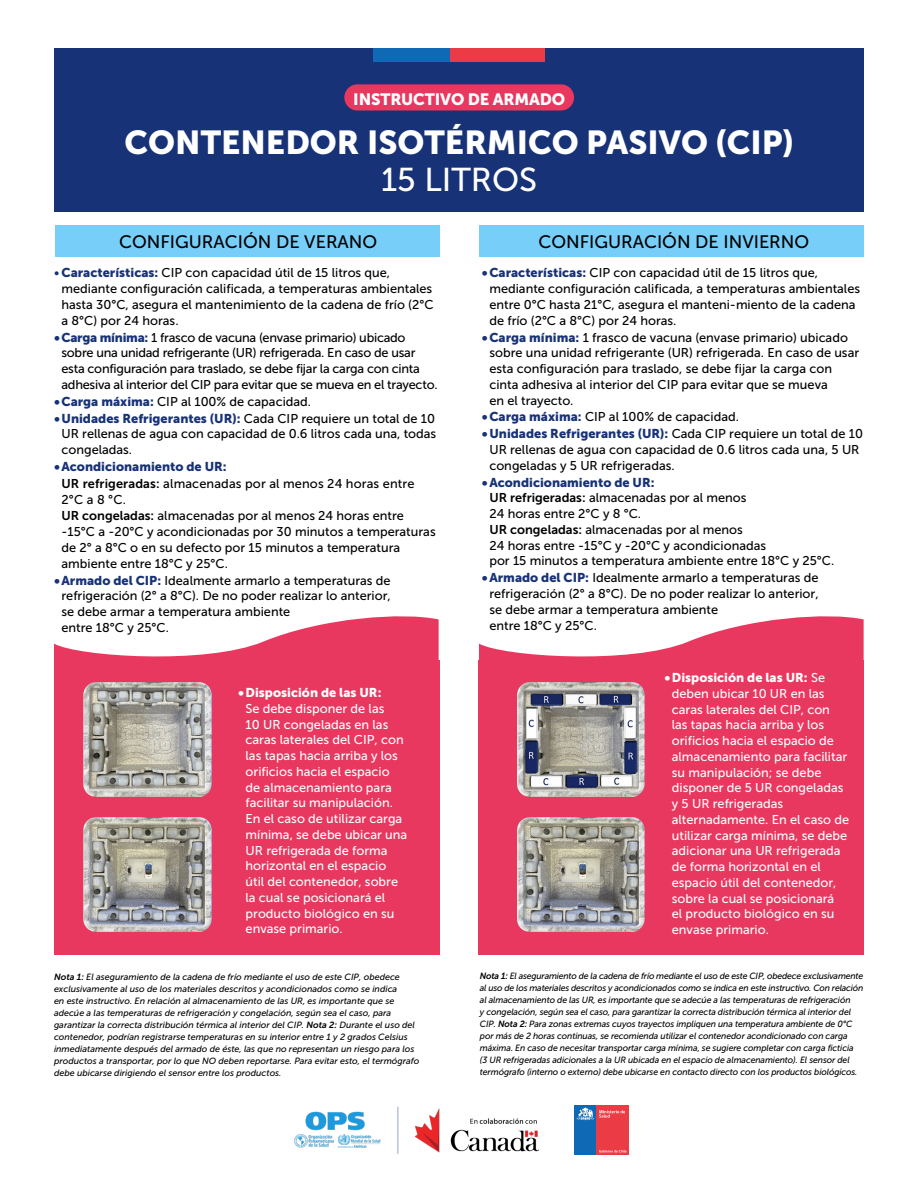
<style>
.page{position:relative;width:918px;height:1188px;background:#fff}
.page>*{position:absolute;margin:0;border:0;box-sizing:border-box;transform-origin:0 0}
.t1{font:33px "Museo Sans 900";color:#fff}
.t2{font:33px "Museo Sans 500";color:#fff}
.t3{font:18px "Museo Sans 500";color:#000}
.t4{font:16.35px "Museo Sans 900";letter-spacing:-.01em;color:#fff}
.t5{font:12.75px/15.8px "Museo Sans 500";color:#000}
.t6{font:12.75px/15.8px "Museo Sans 500";color:#fff}
.t7{font:12.75px/15.8px "Museo Sans 500";letter-spacing:-.02em;color:#000}
.t8{font:12.75px "Museo Sans 900";color:#173277}
.t9{font:12.75px "Museo Sans 900";color:#fff}
.t10{font:italic 9px/12px "Museo Sans 500";letter-spacing:-.01em;color:#000}
.s1{color:#173277}
.s2{font-family:"Museo Sans 900";color:#173277}
.s3{font-family:"Museo Sans 500";color:#000}
.s4{font-family:"Museo Sans 700"}
.s5{font-family:"Museo Sans 500"}
</style>
<div class="page">
<div style="left:54px;top:48px;width:810px;height:164px;background:#173277"></div>
<div style="left:373px;top:48px;width:78px;height:13px;background:#0f69b4"></div>
<div style="left:451px;top:48px;width:94px;height:13px;background:#eb3c46"></div>
<div style="left:344px;top:84px;width:230px;height:27px;background:#e8385f;border-radius:13px"></div>
<div style="left:54px;top:660px;width:385px;height:294px;background:#e8385f"></div>
<svg style="left:54px;top:616px;width:385px;height:44px"></svg>
<div style="left:479px;top:660px;width:385px;height:294px;background:#e8385f"></div>
<svg style="left:479px;top:616px;width:385px;height:44px"></svg>
<div style="left:55px;top:225px;width:384px;height:32px;background:#77cef9"></div>
<div style="left:480px;top:225px;width:384px;height:32px;background:#77cef9"></div>
<img style="left:83px;top:682px;width:129px;height:115px">
<img style="left:83px;top:817px;width:129px;height:115px">
<img style="left:517px;top:682px;width:128px;height:115px">
<img style="left:517px;top:817px;width:128px;height:115px">
<div style="left:574px;top:1105px;width:23px;height:50px;background:#0f69b4"></div>
<div style="left:597px;top:1105px;width:32px;height:50px;background:#eb3c46"></div>
<svg style="left:599px;top:1150px;width:28px;height:2px"></svg>
<svg style="left:577px;top:1108px;width:48px;height:12px"></svg>
<img style="left:294px;top:1106px;width:245px;height:48px">
<p class="t4" style="left:353px;top:90px;width:213px">INSTRUCTIVO DE ARMADO</p>
<h1 class="t1" style="left:125px;top:124px;width:671px">CONTENEDOR ISOTÉRMICO PASIVO (CIP)</h1>
<h1 class="t2" style="left:381px;top:162px;width:158px">15 LITROS</h1>
<h2 class="t3" style="left:119px;top:232px;width:260px">CONFIGURACIÓN DE VERANO</h2>
<p class="t5" style="left:61px;top:265px;width:374px;text-indent:-7px"><span class="s1">•</span> <span class="s2">Características:</span> CIP con capacidad útil de 15 litros que, mediante configuración calificada, a temperaturas ambientales hasta 30°C, asegura el mantenimiento de la cadena de frío (2°C a 8°C) por 24 horas.</p>
<p class="t7" style="left:61px;top:329px;width:378px;text-indent:-7px"><span class="s2">•Carga mínima:</span> 1 frasco de vacuna (envase primario) ubicado sobre una unidad refrigerante (UR) refrigerada. En caso de usar esta configuración para traslado, se debe fijar la carga con cinta adhesiva al interior del CIP para evitar que se mueva en el trayecto.</p>
<p class="t5" style="left:54px;top:393px;width:259px"><span class="s2">•Carga máxima:</span> CIP al 100% de capacidad.</p>
<p class="t8" style="left:54px;top:411px;width:383px">•Unidades Refrigerantes (UR): <span class="s3">Cada CIP requiere un total de 10</span></p>
<p class="t5" style="left:61px;top:426px;width:376px">UR rellenas de agua con capacidad de 0.6 litros cada una, todas congeladas.</p>
<p class="t8" style="left:54px;top:459px;width:174px">•Acondicionamiento de UR:</p>
<p class="t5" style="left:61px;top:476px;width:376px"><span class="s4">UR refrigeradas:</span> almacenadas por al menos 24 horas entre 2°C a 8 °C.<br><span class="s4">UR congeladas:</span> almacenadas por al menos 24 horas entre -15°C a -20°C y acondicionadas por 30 minutos a temperaturas de 2° a 8°C o en su defecto por 15 minutos a temperatura ambiente entre 18°C y 25°C.</p>
<p class="t5" style="left:61px;top:572px;width:331px;text-indent:-7px"><span class="s2">•Armado del CIP:</span> Idealmente armarlo a temperaturas de refrigeración (2° a 8°C). De no poder realizar lo anterior, se debe armar a temperatura ambiente<br>entre 18°C y 25°C.</p>
<p class="t9" style="left:238px;top:686px;width:145px">•Disposición de las UR:</p>
<p class="t6" style="left:246px;top:701px;width:163px">Se debe disponer de las<br>10 UR congeladas en las caras laterales del CIP, con las tapas hacia arriba y los orificios hacia el espacio de almacenamiento para facilitar su manipulación.<br>En el caso de utilizar carga mínima, se debe ubicar una<br>UR refrigerada de forma horizontal en el espacio útil del contenedor, sobre la cual se posicionará el producto biológico en su envase primario.</p>
<p class="t10" style="left:54px;top:971px;width:367px"><span class="s4">Nota 1:</span> El aseguramiento de la cadena de frío mediante el uso de este CIP, obedece exclusivamente al uso de los materiales descritos y acondicionados como se indica<br>en este instructivo. En relación al almacenamiento de las UR, es importante que se adecúe a las temperaturas de refrigeración y congelación, según sea el caso, para garantizar la correcta distribución térmica al interior del CIP. <span class="s4">Nota 2:</span> Durante el uso del contenedor, podrían registrarse temperaturas en su interior entre 1 y 2 grados Celsius inmediatamente después del armado de éste, las que no representan un riesgo para los productos a transportar, por lo que NO deben reportarse. Para evitar esto, el termógrafo debe ubicarse dirigiendo el sensor entre los productos.</p>
<h2 class="t3" style="left:538px;top:232px;width:272px">CONFIGURACIÓN DE INVIERNO</h2>
<p class="t5" style="left:489px;top:265px;width:372px;text-indent:-7px"><span class="s2">•Características:</span> CIP con capacidad útil de 15 litros que, mediante configuración calificada, a temperaturas ambientales entre 0°C hasta 21°C, asegura el manteni-miento de la cadena de frío (2°C a 8°C) por 24 horas.</p>
<p class="t5" style="left:489px;top:329px;width:371px;text-indent:-7px"><span class="s2">•Carga mínima:</span> 1 frasco de vacuna (envase primario) ubicado sobre una unidad refrigerante (UR) refrigerada. En caso de usar esta configuración para traslado, se debe fijar la carga con cinta adhesiva al interior del CIP para evitar que se mueva<br>en el trayecto.</p>
<p class="t5" style="left:482px;top:409px;width:259px"><span class="s2">•Carga máxima:</span> CIP al 100% de capacidad.</p>
<p class="t8" style="left:482px;top:427px;width:383px">•Unidades Refrigerantes (UR): <span class="s3">Cada CIP requiere un total de 10</span></p>
<p class="t5" style="left:489px;top:442px;width:372px">UR rellenas de agua con capacidad de 0.6 litros cada una, 5 UR congeladas y 5 UR refrigeradas.</p>
<p class="t8" style="left:482px;top:475px;width:174px">•Acondicionamiento de UR:</p>
<p class="t5" style="left:489px;top:490px;width:346px"><span class="s4">UR refrigeradas:</span> almacenadas por al menos<br>24 horas entre 2°C y 8 °C.<br><span class="s4">UR congeladas:</span> almacenadas por al menos<br>24 horas entre -15°C y -20°C y acondicionadas<br>por 15 minutos a temperatura ambiente entre 18°C y 25°C.</p>
<p class="t5" style="left:489px;top:570px;width:331px;text-indent:-7px"><span class="s2">•Armado del CIP:</span> Idealmente armarlo a temperaturas de refrigeración (2° a 8°C). De no poder realizar lo anterior, se debe armar a temperatura ambiente<br>entre 18°C y 25°C.</p>
<p class="t9" style="left:664px;top:670px;width:162px">•Disposición de las UR: <span class="s5">Se</span></p>
<p class="t6" style="left:672px;top:686px;width:179px">deben ubicar 10 UR en las caras laterales del CIP, con<br>las tapas hacia arriba y los orificios hacia el espacio de almacenamiento para facilitar su manipulación; se debe disponer de 5 UR congeladas y 5 UR refrigeradas alternadamente. En el caso de utilizar carga mínima, se debe adicionar una UR refrigerada de forma horizontal en el espacio útil del contenedor, sobre la cual se posicionará<br>el producto biológico en su envase primario.</p>
<p class="t10" style="left:480px;top:970px;width:385px"><span class="s4">Nota 1:</span> El aseguramiento de la cadena de frío mediante el uso de este CIP, obedece exclusivamente al uso de los materiales descritos y acondicionados como se indica en este instructivo. Con relación al almacenamiento de las UR, es importante que se adecúe a las temperaturas de refrigeración<br>y congelación, según sea el caso, para garantizar la correcta distribución térmica al interior del CIP. <span class="s4">Nota 2:</span> Para zonas extremas cuyos trayectos impliquen una temperatura ambiente de 0°C por más de 2 horas continuas, se recomienda utilizar el contenedor acondicionado con carga máxima. En caso de necesitar transportar carga mínima, se sugiere completar con carga ficticia (3 UR refrigeradas adicionales a la UR ubicada en el espacio de almacenamiento). El sensor del termógrafo (interno o externo) debe ubicarse en contacto directo con los productos biológicos.</p>
</div>
